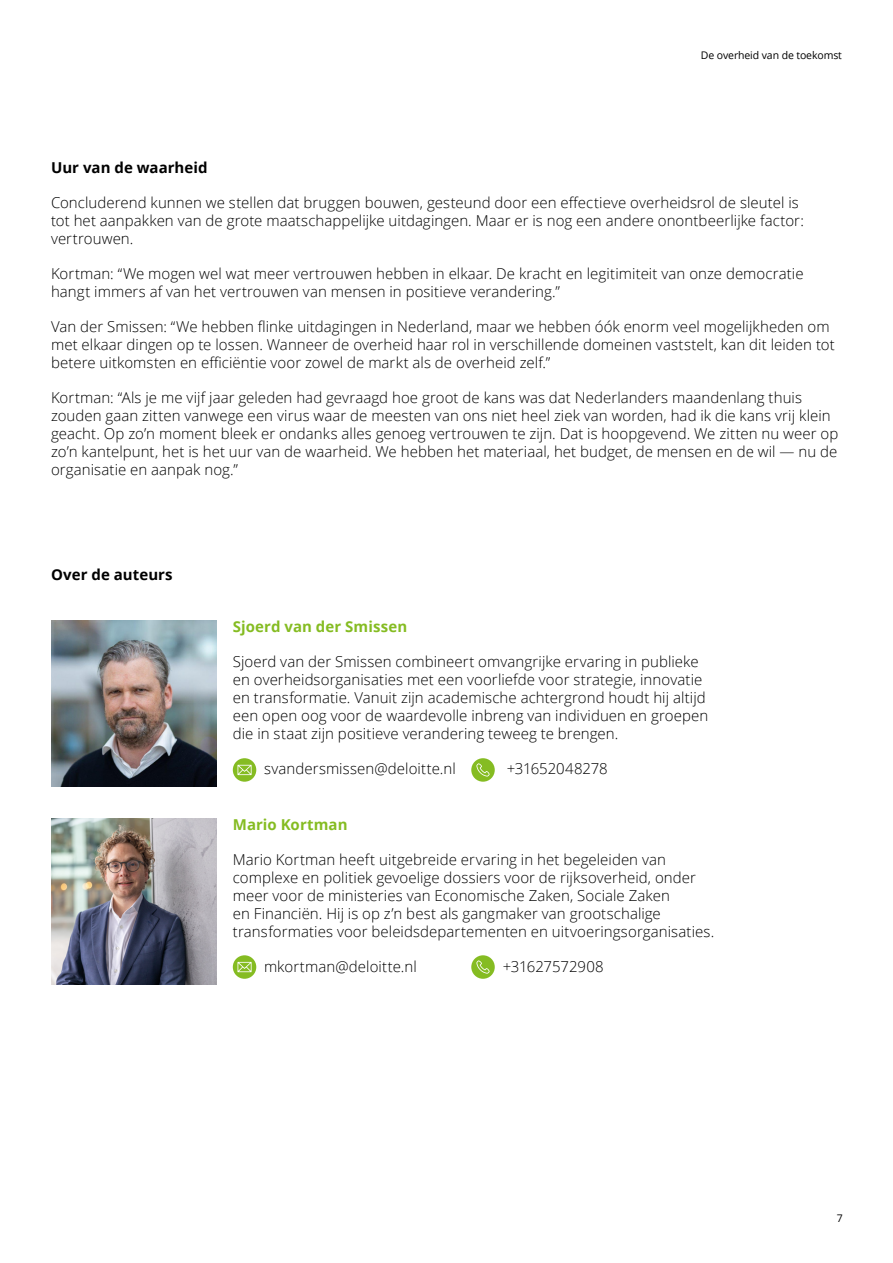
<style>
.page{position:relative;width:893px;height:1263px;background:#fff}
.page>*{position:absolute;margin:0;border:0;box-sizing:border-box;transform-origin:0 0}
.t1{font:300 15px/18px "Open Sans";letter-spacing:.005em;color:#000}
.t2{font:700 15px "Open Sans";letter-spacing:.005em;color:#85bc22}
.t3{font:700 15px "Open Sans";letter-spacing:.005em;color:#000}
.t4{font:10.5px "Open Sans";letter-spacing:-.01em;color:#000}
</style>
<div class="page">
<svg style="left:233px;top:758px;width:23px;height:24px"></svg>
<svg style="left:233px;top:955px;width:23px;height:24px"></svg>
<svg style="left:471px;top:758px;width:24px;height:24px"></svg>
<svg style="left:471px;top:955px;width:24px;height:24px"></svg>
<img style="left:51px;top:621px;width:166px;height:166px">
<img style="left:51px;top:819px;width:166px;height:165px">
<p class="t4" style="left:701px;top:48px;width:143px">De overheid van de toekomst</p>
<p class="t3" style="left:51px;top:157px;width:158px">Uur van de waarheid</p>
<p class="t1" style="left:51px;top:193px;width:754px">Concluderend kunnen we stellen dat bruggen bouwen, gesteund door een effectieve overheidsrol de sleutel is tot het aanpakken van de grote maatschappelijke uitdagingen. Maar er is nog een andere onontbeerlijke factor: vertrouwen.</p>
<p class="t1" style="left:51px;top:264px;width:754px">Kortman: “We mogen wel wat meer vertrouwen hebben in elkaar. De kracht en legitimiteit van onze democratie hangt immers af van het vertrouwen van mensen in positieve verandering.”</p>
<p class="t1" style="left:51px;top:317px;width:785px">Van der Smissen: “We hebben flinke uitdagingen in Nederland, maar we hebben óók enorm veel mogelijkheden om met elkaar dingen op te lossen. Wanneer de overheid haar rol in verschillende domeinen vaststelt, kan dit leiden tot betere uitkomsten en efficiëntie voor zowel de markt als de overheid zelf.”</p>
<p class="t1" style="left:51px;top:388px;width:789px">Kortman: “Als je me vijf jaar geleden had gevraagd hoe groot de kans was dat Nederlanders maandenlang thuis zouden gaan zitten vanwege een virus waar de meesten van ons niet heel ziek van worden, had ik die kans vrij klein geacht. Op zo’n moment bleek er ondanks alles genoeg vertrouwen te zijn. Dat is hoopgevend. We zitten nu weer op zo’n kantelpunt, het is het uur van de waarheid. We hebben het materiaal, het budget, de mensen en de wil — nu de organisatie en aanpak nog.”</p>
<p class="t3" style="left:51px;top:564px;width:123px">Over de auteurs</p>
<p class="t2" style="left:233px;top:616px;width:176px">Sjoerd van der Smissen</p>
<p class="t1" style="left:233px;top:652px;width:477px">Sjoerd van der Smissen combineert omvangrijke ervaring in publieke en overheidsorganisaties met een voorliefde voor strategie, innovatie en transformatie. Vanuit zijn academische achtergrond houdt hij altijd een open oog voor de waardevolle inbreng van individuen en groepen die in staat zijn positieve verandering teweeg te brengen.</p>
<p class="t1" style="left:264px;top:759px;width:193px">svandersmissen@deloitte.nl</p>
<p class="t1" style="left:507px;top:759px;width:103px">+31652048278</p>
<p class="t2" style="left:233px;top:814px;width:116px">Mario Kortman</p>
<p class="t1" style="left:233px;top:850px;width:483px">Mario Kortman heeft uitgebreide ervaring in het begeleiden van complexe en politiek gevoelige dossiers voor de rijksoverheid, onder meer voor de ministeries van Economische Zaken, Sociale Zaken<br>en Financiën. Hij is op z’n best als gangmaker van grootschalige transformaties voor beleidsdepartementen en uitvoeringsorganisaties.</p>
<p class="t1" style="left:264px;top:957px;width:154px">mkortman@deloitte.nl</p>
<p class="t1" style="left:503px;top:957px;width:102px">+31627572908</p>
<p class="t4" style="left:837px;top:1210px;width:8px">7</p>
</div>
